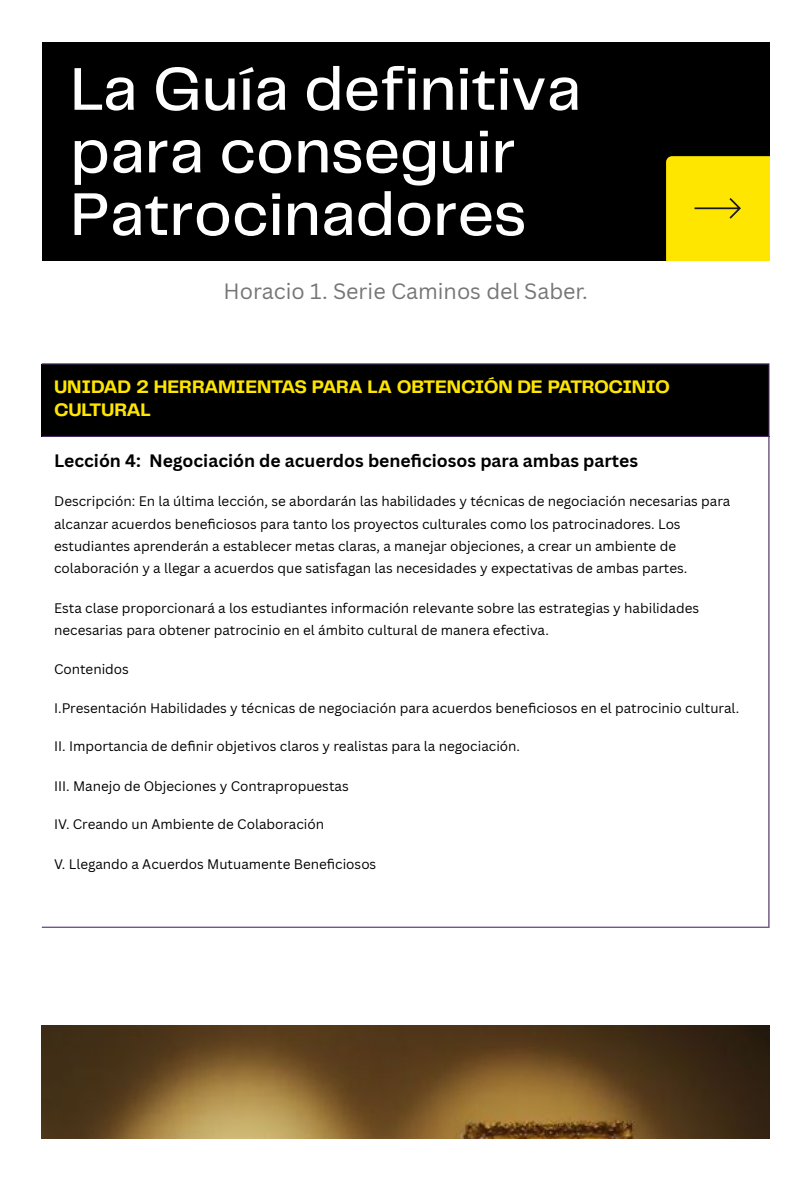
<style>
.page{position:relative;width:810px;height:1181px;background:#fff}
.page>*{position:absolute;margin:0;border:0;box-sizing:border-box;transform-origin:0 0}
.t1{font:500 62.55px/62.6px "Telegraf";color:#fff}
.t2{font:21.6px "Canva Sans";color:#767676}
.t3{font:700 18.9px/23.2px "Telegraf";letter-spacing:-.02em;color:#fee600}
.t4{font:700 17.55px "Canva Sans";color:#000}
.t5{font:13.5px/22.5px "Canva Sans";color:#000}
</style>
<div class="page">
<div style="left:42px;top:42px;width:727px;height:218px;background:#000"></div>
<div style="left:666px;top:156px;width:104px;height:104px;background:#fee600"></div>
<div style="left:42px;top:364px;width:727px;height:72px;background:#000"></div>
<hr style="left:768px;top:364px;width:1px;height:562px;background:#4e2c69">
<hr style="left:42px;top:363px;width:727px;height:1px;background:#4e2c69">
<hr style="left:42px;top:436px;width:727px;height:1px;background:#4e2c69">
<hr style="left:42px;top:926px;width:727px;height:1px;background:#4e2c69">
<img style="left:42px;top:1025px;width:727px;height:113px">
<p class="t1" style="left:70px;top:61px;width:512px">La Guía definitiva para conseguir<br>Patrocinadores</p>
<p class="t2" style="left:224px;top:276px;width:366px">Horacio 1. Serie Caminos del Saber.</p>
<p class="t3" style="left:54px;top:376px;width:617px">UNIDAD 2 HERRAMIENTAS PARA LA OBTENCIÓN DE PATROCINIO<br>CULTURAL</p>
<p class="t4" style="left:54px;top:448px;width:585px">Lección 4: Negociación de acuerdos benefi ciosos para ambas partes</p>
<p class="t5" style="left:54px;top:489px;width:678px">Descripción: En la última lección, se abordarán las habilidades y técnicas de negociación necesarias para alcanzar acuerdos benefi ciosos para tanto los proyectos culturales como los patrocinadores. Los estudiantes aprenderán a establecer metas claras, a manejar objeciones, a crear un ambiente de colaboración y a llegar a acuerdos que satisfagan las necesidades y expectativas de ambas partes.</p>
<p class="t5" style="left:54px;top:596px;width:647px">Esta clase proporcionará a los estudiantes información relevante sobre las estrategias y habilidades necesarias para obtener patrocinio en el ámbito cultural de manera efectiva.</p>
<p class="t5" style="left:54px;top:658px;width:76px">Contenidos</p>
<p class="t5" style="left:54px;top:696px;width:687px">I.Presentación Habilidades y técnicas de negociación para acuerdos beneficiosos en el patrocinio cultural.</p>
<p class="t5" style="left:54px;top:734px;width:468px">II. Importancia de defi nir objetivos claros y realistas para la negociación.</p>
<p class="t5" style="left:54px;top:774px;width:296px">III. Manejo de Objeciones y Contrapropuestas</p>
<p class="t5" style="left:54px;top:812px;width:272px">IV. Creando un Ambiente de Colaboración</p>
<p class="t5" style="left:54px;top:852px;width:324px">V. Llegando a Acuerdos Mutuamente Benefi ciosos</p>
</div>
